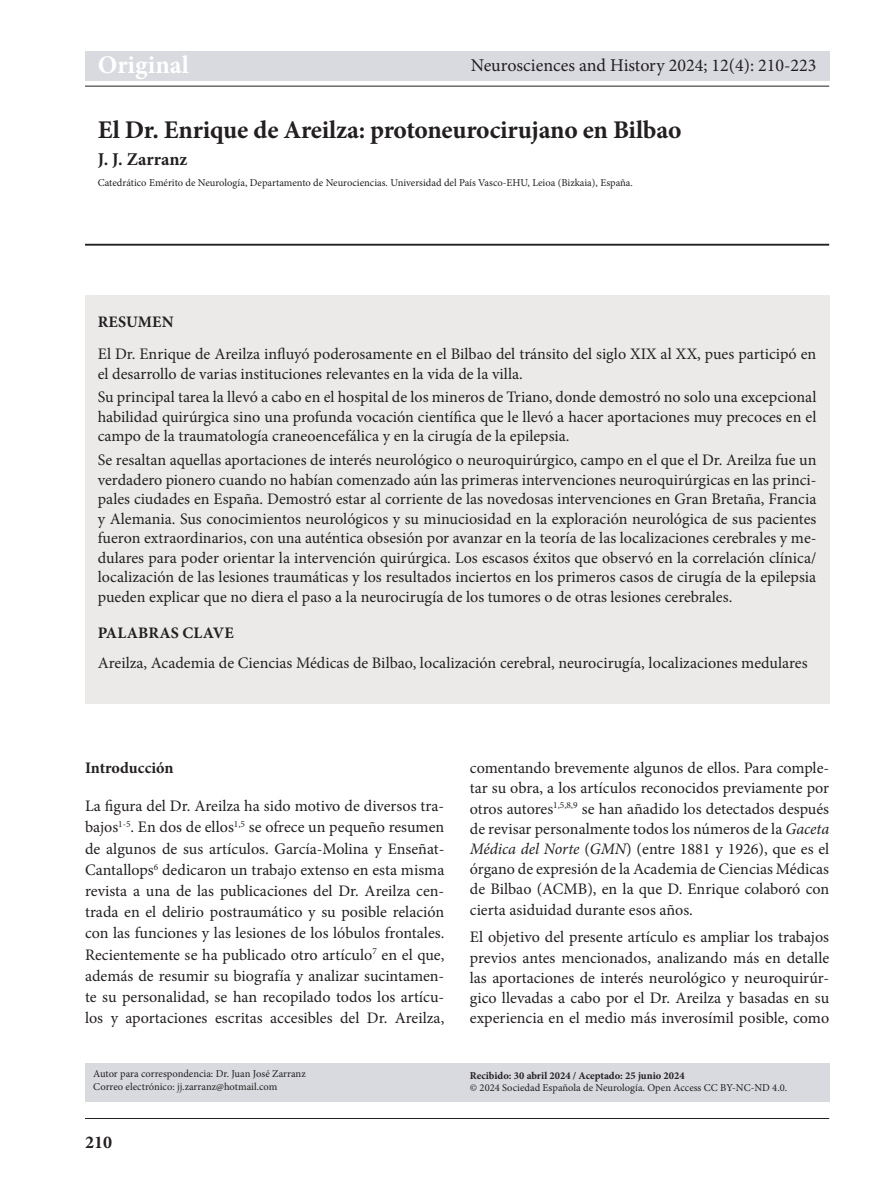
<style>
.page{position:relative;width:893px;height:1191px;background:#fff}
.page>*{position:absolute;margin:0;border:0;box-sizing:border-box;transform-origin:0 0}
.t1{font:700 25.5px "Minion Pro";letter-spacing:-.01em;color:#231f20}
.t2{font:700 25.5px "Minion Pro";color:#fff}
.t3{font:18px "Minion Pro";color:#231f20}
.t4{font:700 18px "Minion Pro";color:#231f20}
.t5{font:16.05px/20.2px "Minion Pro";color:#231f20;text-align:justify}
.t6{font:700 16.05px "Minion Pro";letter-spacing:.005em;color:#231f20}
.t7{font:10.5px "Minion Pro";color:#231f20}
.t8{font:700 10.5px "Minion Pro";color:#231f20}
.s1{font-style:italic}
</style>
<div class="page">
<div style="left:85px;top:1063px;width:744px;height:38px;background:#d8dadf"></div>
<hr style="left:85px;top:86px;width:744px;height:1px;background:#231f20">
<hr style="left:85px;top:1118px;width:744px;height:1px;background:#231f20">
<div style="left:85px;top:51px;width:744px;height:30px;background:#d8dadf"></div>
<div style="left:85px;top:295px;width:744px;height:408px;background:#ebeae9"></div>
<hr style="left:85px;top:244px;width:744px;height:2px;background:#231f20">
<p class="t2" style="left:98px;top:47px;width:93px">Original</p>
<p class="t3" style="left:471px;top:53px;width:347px">Neurosciences and History 2024; 12(4): 210-223</p>
<p class="t1" style="left:98px;top:111px;width:585px">El Dr. Enrique de Areilza: protoneurocirujano en Bilbao</p>
<p class="t4" style="left:98px;top:147px;width:91px">J. J. Zarranz</p>
<p class="t7" style="left:98px;top:176px;width:537px">Catedrático Emérito de Neurología, Departamento de Neurociencias. Universidad del País Vasco-EHU, Leioa (Bizkaia), España.</p>
<p class="t6" style="left:98px;top:310px;width:77px">RESUMEN</p>
<p class="t5" style="left:98px;top:344px;width:720px;line-height:19.5px">El Dr. Enrique de Areilza influyó poderosamente en el Bilbao del tránsito del siglo XIX al XX, pues participó en el desarrollo de varias instituciones relevantes en la vida de la villa.</p>
<p class="t5" style="left:98px;top:387px;width:720px;line-height:19.5px">Su principal tarea la llevó a cabo en el hospital de los mineros de Triano, donde demostró no solo una excepcional habilidad quirúrgica sino una profunda vocación científica que le llevó a hacer aportaciones muy precoces en el campo de la traumatología craneoencefálica y en la cirugía de la epilepsia.</p>
<p class="t5" style="left:98px;top:450px;width:720px;line-height:19.5px">Se resaltan aquellas aportaciones de interés neurológico o neuroquirúrgico, campo en el que el Dr. Areilza fue un verdadero pionero cuando no habían comenzado aún las primeras intervenciones neuroquirúrgicas en las princi&shy;pales ciudades en España. Demostró estar al corriente de las novedosas intervenciones en Gran Bretaña, Francia y Alemania. Sus conocimientos neurológicos y su minuciosidad en la exploración neurológica de sus pacientes fueron extraordinarios, con una auténtica obsesión por avanzar en la teoría de las localizaciones cerebrales y me&shy;dulares para poder orientar la intervención quirúrgica. Los escasos éxitos que observó en la correlación clínica/ localización de las lesiones traumáticas y los resultados inciertos en los primeros casos de cirugía de la epilepsia pueden explicar que no diera el paso a la neurocirugía de los tumores o de otras lesiones cerebrales.</p>
<p class="t6" style="left:98px;top:622px;width:137px">PALABRAS CLAVE</p>
<p class="t5" style="left:98px;top:653px;width:711px">Areilza, Academia de Ciencias Médicas de Bilbao, localización cerebral, neurocirugía, localizaciones medulares</p>
<p class="t6" style="left:85px;top:756px;width:90px">Introducción</p>
<p class="t5" style="left:85px;top:795px;width:361px;line-height:21.1px">La figura del Dr. Areilza ha sido motivo de diversos tra&shy;bajos<sup>1-5</sup>. En dos de ellos<sup>1,5</sup> se ofrece un pequeño resumen de algunos de sus artículos. García-Molina y Enseñat-Cantallops<sup>6</sup> dedicaron un trabajo extenso en esta misma revista a una de las publicaciones del Dr. Areilza cen&shy;trada en el delirio postraumático y su posible relación con las funciones y las lesiones de los lóbulos frontales.<br>Recientemente se ha publicado otro artículo<sup>7</sup> en el que, además de resumir su biografía y analizar sucintamen&shy;te su personalidad, se han recopilado todos los artícu&shy;los y aportaciones escritas accesibles del Dr. Areilza,</p>
<p class="t7" style="left:93px;top:1067px;width:214px">Autor para correspondencia: Dr. Juan José Zarranz</p>
<p class="t7" style="left:93px;top:1079px;width:186px">Correo electrónico: jj.zarranz@hotmail.com</p>
<p class="t4" style="left:85px;top:1130px;width:28px">210</p>
<p class="t5" style="left:470px;top:758px;width:361px">comentando brevemente algunos de ellos. Para comple&shy;tar su obra, a los artículos reconocidos previamente por otros autores<sup>1,5,8,9</sup> se han añadido los detectados después de revisar personalmente todos los números de la <span class="s1">Gaceta Médica del Norte</span> (<span class="s1">GMN</span>) (entre 1881 y 1926), que es el órgano de expresión de la Academia de Ciencias Médicas de Bilbao (ACMB), en la que D. Enrique colaboró con cierta asiduidad durante esos años.</p>
<p class="t5" style="left:470px;top:927px;width:361px">El objetivo del presente artículo es ampliar los trabajos previos antes mencionados, analizando más en detalle las aportaciones de interés neurológico y neuroquirúr&shy;gico llevadas a cabo por el Dr. Areilza y basadas en su experiencia en el medio más inverosímil posible, como</p>
<p class="t8" style="left:470px;top:1067px;width:216px">Recibido: 30 abril 2024 / Aceptado: 25 junio 2024</p>
<p class="t7" style="left:470px;top:1080px;width:319px">© 2024 Sociedad Española de Neurología. Open Access CC BY-NC-ND 4.0.</p>
</div>
